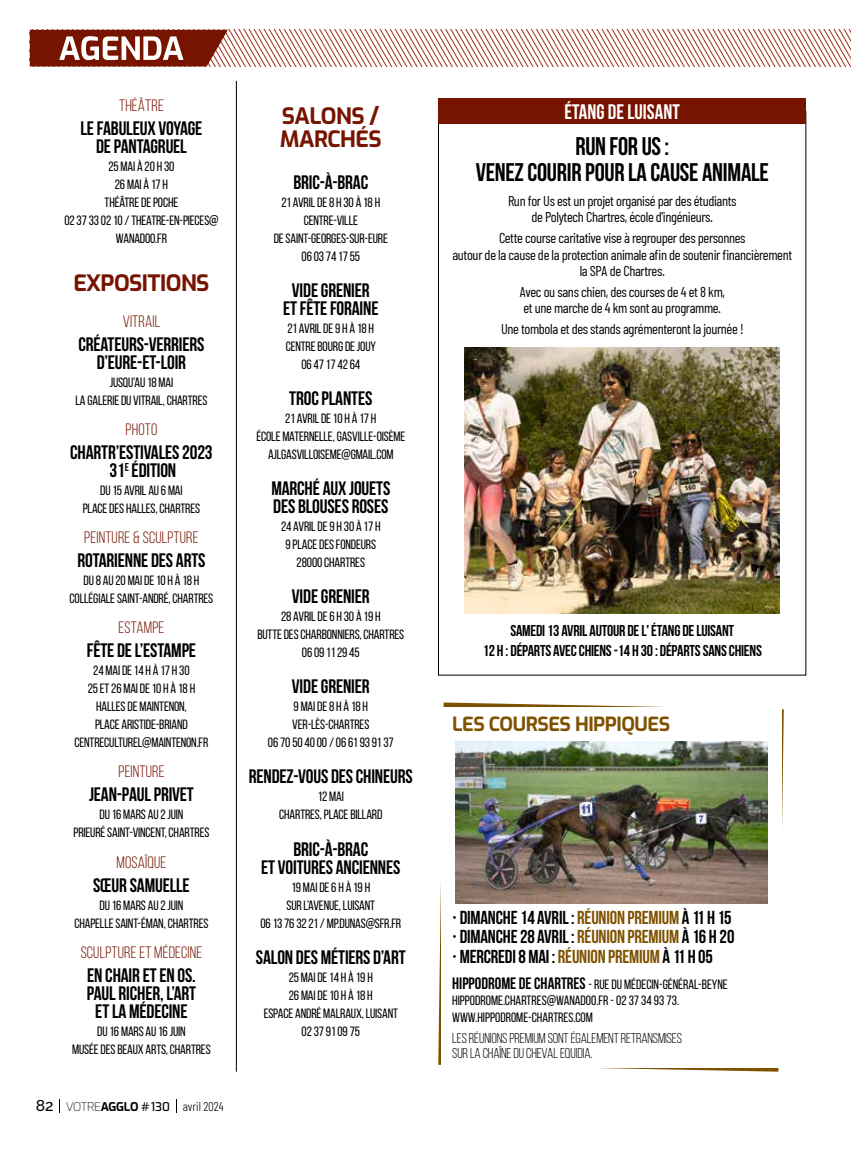
<style>
.page{position:relative;width:851px;height:1149px;background:#fff}
.page>*{position:absolute;margin:0;border:0;box-sizing:border-box;transform-origin:0 0}
.t1{font:700 25.5px/25.5px "Bebas Neue";letter-spacing:-.01em;color:#000;text-align:center}
.t2{font:700 22.5px/22.5px "Exo";letter-spacing:-.025em;color:#761400}
.t3{font:700 21px "Bebas Neue";color:#fff}
.t4{font:700 19.5px/18px "Bebas Neue";letter-spacing:-.01em;color:#000;text-align:center}
.t5{font:700 19.5px "Exo";letter-spacing:-.025em;color:#7e5200}
.t6{font:18.75px "Bebas Neue";letter-spacing:-.01em;color:#000}
.t7{font:16.5px "Bebas Neue";letter-spacing:.01em;color:#761400}
.t8{font:700 15.75px/20.7px "Bebas Neue";letter-spacing:-.015em;color:#000;text-align:center}
.t9{font:14.25px/16.5px "Barlow Condensed";letter-spacing:-.025em;color:#000;text-align:center}
.t10{font:14.25px/15px "Bebas Neue";letter-spacing:-.01em;color:#000}
.t11{font:13.5px/18px "Bebas Neue";letter-spacing:-.01em;color:#000;text-align:center}
.t12{font:300 12.75px "Barlow Condensed";color:#000}
.s1{font-family:"Raleway";font-weight:500;font-size:15.75px}
.s2{font-family:"Exo";font-weight:200;font-size:12px}
.s3{font-family:"Exo";font-weight:700;font-size:12px}
.s4{font-family:"Exo";font-weight:500;font-size:12px}
.s5{font-style:inherit}
.s6{color:#7e5200}
.s7{font-weight:700;font-size:16.5px}
</style>
<div class="page">
<svg style="left:30px;top:30px;width:820px;height:36px"></svg>
<svg style="left:176px;top:1099px;width:1px;height:13px"></svg>
<svg style="left:438px;top:702px;width:345px;height:369px"></svg>
<div style="left:441px;top:707px;width:340px;height:360px;background:#fff"></div>
<img style="left:455px;top:741px;width:312px;height:162px">
<div style="left:438px;top:98px;width:368px;height:26px;background:#761400"></div>
<img style="left:464px;top:348px;width:315px;height:265px">
<hr style="left:236px;top:81px;width:1px;height:990px;background:#000">
<p class="t7" style="left:119px;top:96px;width:46px">THÉÂTRE</p>
<h3 class="t4" style="left:80px;top:119px;width:123px">LE FABULEUX VOYAGE<br>DE PANTAGRUEL</h3>
<p class="t11" style="left:64px;top:157px;width:156px">25 MAI À 20 H 30<br>26 MAI À 17 H<br>THÉÂTRE DE POCHE<br>02 37 33 02 10 / THEATRE-EN-PIECES@<br>WANADOO.FR</p>
<h2 class="t2" style="left:73px;top:270px;width:138px">EXPOSITIONS</h2>
<p class="t7" style="left:123px;top:312px;width:39px">VITRAIL</p>
<h3 class="t4" style="left:78px;top:335px;width:127px">CRÉATEURS-VERRIERS<br>D’EURE-ET-LOIR</h3>
<p class="t11" style="left:75px;top:373px;width:133px">JUSQU’AU 18 MAI<br>LA GALERIE DU VITRAIL, CHARTRES</p>
<p class="t7" style="left:125px;top:420px;width:33px">PHOTO</p>
<h3 class="t4" style="left:70px;top:443px;width:144px">CHARTR’ESTIVALES 2023<br>31<sup>E</sup> ÉDITION</h3>
<p class="t11" style="left:83px;top:481px;width:119px">DU 15 AVRIL AU 6 MAI<br>PLACE DES HALLES, CHARTRES</p>
<p class="t7" style="left:84px;top:528px;width:116px">PEINTURE &amp; SCULPTURE</p>
<h3 class="t4" style="left:77px;top:551px;width:129px">ROTARIENNE DES ARTS</h3>
<p class="t11" style="left:70px;top:571px;width:145px">DU 8 AU 20 MAI DE 10 H À 18 H<br>COLLÉGIALE SAINT-ANDRÉ, CHARTRES</p>
<p class="t7" style="left:119px;top:618px;width:47px">ESTAMPE</p>
<h3 class="t4" style="left:87px;top:641px;width:111px">FÊTE DE L’ESTAMPE</h3>
<p class="t11" style="left:74px;top:661px;width:135px">24 MAI DE 14 H À 17 H 30<br>25 ET 26 MAI DE 10 H À 18 H<br>HALLES DE MAINTENON,<br>PLACE ARISTIDE-BRIAND<br>CENTRECULTUREL@MAINTENON.FR</p>
<p class="t7" style="left:118px;top:762px;width:47px">PEINTURE</p>
<h3 class="t4" style="left:89px;top:785px;width:106px">JEAN-PAUL PRIVET</h3>
<p class="t11" style="left:73px;top:805px;width:137px">DU 16 MARS AU 2 JUIN<br>PRIEURÉ SAINT-VINCENT, CHARTRES</p>
<p class="t7" style="left:116px;top:852px;width:51px">MOSAÏQUE</p>
<h3 class="t4" style="left:93px;top:875px;width:98px">SŒUR SAMUELLE</h3>
<p class="t11" style="left:74px;top:895px;width:135px">DU 16 MARS AU 2 JUIN<br>CHAPELLE SAINT-ÉMAN, CHARTRES</p>
<p class="t7" style="left:81px;top:942px;width:123px">SCULPTURE ET MÉDECINE</p>
<h3 class="t4" style="left:87px;top:965px;width:111px">EN CHAIR ET EN OS.<br>PAUL RICHER, L’ART<br>ET LA MÉDECINE</h3>
<p class="t11" style="left:72px;top:1021px;width:140px">DU 16 MARS AU 16 JUIN<br>MUSÉE DES BEAUX ARTS, CHARTRES</p>
<p class="t12" style="left:36px;top:1098px;width:189px"><span class="s1">82</span> <span class="s2">VOTRE</span><span class="s3">AGGLO</span> <span class="s4"># 130</span> avril 2024</p>
<h2 class="t2" style="left:280px;top:104px;width:103px">SALONS /<br>MARCHÉS</h2>
<h3 class="t4" style="left:293px;top:173px;width:76px">BRIC-À-BRAC</h3>
<p class="t11" style="left:274px;top:193px;width:116px">21 AVRIL DE 8 H 30 À 18 H<br>CENTRE-VILLE<br>DE SAINT-GEORGES-SUR-EURE<br>06 03 74 17 55</p>
<h3 class="t4" style="left:283px;top:281px;width:97px">VIDE GRENIER<br>ET FÊTE FORAINE</h3>
<p class="t11" style="left:286px;top:319px;width:92px">21 AVRIL DE 9 H À 18 H<br>CENTRE BOURG DE JOUY<br>06 47 17 42 64</p>
<h3 class="t4" style="left:289px;top:389px;width:84px">TROC PLANTES</h3>
<p class="t11" style="left:256px;top:409px;width:150px">21 AVRIL DE 10 H À 17 H<br>ÉCOLE MATERNELLE, GASVILLE-OISÈME<br>AJLGASVILLOISEME@GMAIL.COM</p>
<h3 class="t4" style="left:271px;top:479px;width:120px;text-align:left">MARCHÉ AUX JOUETS<br>DES BLOUSES ROSES</h3>
<p class="t11" style="left:281px;top:517px;width:101px">24 AVRIL DE 9 H 30 À 17 H<br>9 PLACE DES FONDEURS<br>28000 CHARTRES</p>
<h3 class="t4" style="left:292px;top:587px;width:79px">VIDE GRENIER</h3>
<p class="t11" style="left:257px;top:607px;width:148px">28 AVRIL DE 6 H 30 À 19 H<br>BUTTE DES CHARBONNIERS, CHARTRES<br>06 09 11 29 45</p>
<h3 class="t4" style="left:292px;top:677px;width:79px">VIDE GRENIER</h3>
<p class="t11" style="left:268px;top:697px;width:127px">9 MAI DE 8 H À 18 H<br>VER-LÈS-CHARTRES<br>06 70 50 40 00 / 06 61 93 91 37</p>
<h3 class="t4" style="left:249px;top:767px;width:165px">RENDEZ-VOUS DES CHINEURS</h3>
<p class="t11" style="left:279px;top:787px;width:105px">12 MAI<br>CHARTRES, PLACE BILLARD</p>
<h3 class="t4" style="left:261px;top:839px;width:141px">BRIC-À-BRAC<br>ET VOITURES ANCIENNES</h3>
<p class="t11" style="left:260px;top:877px;width:142px">19 MAI DE 6 H À 19 H<br>SUR L’AVENUE, LUISANT<br>06 13 76 32 21 / MP.DUNAS@SFR.FR</p>
<h3 class="t4" style="left:256px;top:947px;width:151px">SALON DES MÉTIERS D’ART</h3>
<p class="t11" style="left:263px;top:967px;width:136px">25 MAI DE 14 H À 19 H<br>26 MAI DE 10 H À 18 H<br>ESPACE ANDRÉ MALRAUX, LUISANT<br>02 37 91 09 75</p>
<h3 class="t3" style="left:564px;top:100px;width:117px">ÉTANG DE LUISANT</h3>
<h1 class="t1" style="left:475px;top:133px;width:294px">RUN FOR US :<br>VENEZ COURIR POUR LA CAUSE ANIMALE</h1>
<p class="t9" style="left:508px;top:192px;width:230px">Run for Us est un projet organisé par des étudiants de Polytech Chartres, école d'ingénieurs.</p>
<p class="t9" style="left:452px;top:229px;width:341px">Cette course caritative vise à regrouper des personnes<br>autour de la cause de la protection animale afin de soutenir financièrement la SPA de Chartres.</p>
<p class="t9" style="left:519px;top:283px;width:207px;text-align:left">Avec ou sans chien, des courses de 4 et 8 km, et une marche de 4 km sont au programme.</p>
<p class="t9" style="left:501px;top:320px;width:244px">Une tombola et des stands agrémenteront la journée !</p>
<p class="t8" style="left:482px;top:619px;width:280px">SAMEDI 13 AVRIL AUTOUR DE L' ÉTANG DE LUISANT<br>12 H : DÉPARTS AVEC CHIENS -14 H 30 : DÉPARTS SANS CHIENS</p>
<h3 class="t5" style="left:452px;top:709px;width:219px">LES COURSES HIPPIQUES</h3>
<h3 class="t6" style="left:452px;top:906px;width:281px"><span class="s5">•</span> DIMANCHE 14 AVRIL : <span class="s6">RÉUNION PREMIUM</span> À 11 H 15</h3>
<h3 class="t6" style="left:452px;top:926px;width:284px"><span class="s5">•</span> DIMANCHE 28 AVRIL : <span class="s6">RÉUNION PREMIUM</span> À 16 H 20</h3>
<h3 class="t6" style="left:452px;top:945px;width:262px"><span class="s5">•</span> MERCREDI 8 MAI : <span class="s6">RÉUNION PREMIUM</span> À 11 H 05</h3>
<p class="t11" style="left:452px;top:975px;width:277px;line-height:16.5px;text-align:left"><span class="s7">HIPPODROME DE CHARTRES</span> - RUE DU MÉDECIN-GÉNÉRAL-BEYNE<br>HIPPODROME.CHARTRES@WANADOO.FR - 02 37 34 93 73.<br>WWW.HIPPODROME-CHARTRES.COM</p>
<p class="t10" style="left:452px;top:1029px;width:231px">LES RÉUNIONS PREMIUM SONT ÉGALEMENT RETRANSMISES<br>SUR LA CHAÎNE DU CHEVAL EQUIDIA.</p>
</div>
